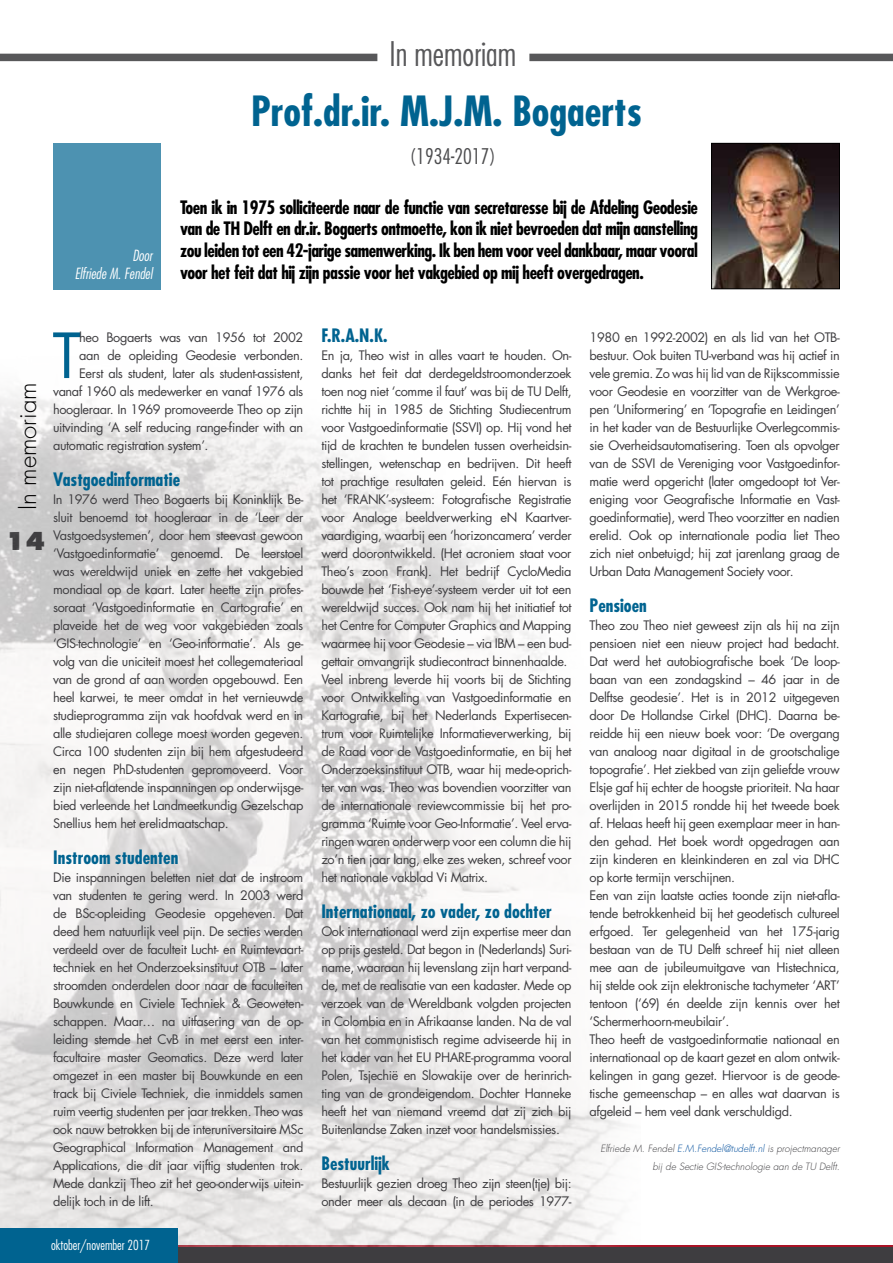
<style>
.page{position:relative;width:893px;height:1263px;background:#fff}
.page>*{position:absolute;margin:0;border:0;box-sizing:border-box;transform-origin:0 0}
.t1{font:60.45px "Futura Std";color:#006390}
.t2{font:700 condensed 40.5px "Futura Std";color:#006390}
.t3{font:300 condensed 33px "Futura Std";color:#58585a}
.t4{font:300 24px "Futura Std";color:#000}
.t5{font:800 24px "Futura Std";color:#3e3d40}
.t6{font:300 condensed 21px "Futura Std";color:#4b4b4d}
.t7{font:700 condensed 18px/21.6px "Futura Std";letter-spacing:-.03em;color:#000;text-align:justify}
.t8{font:700 condensed 18px "Futura Std";color:#006390}
.t9{font:italic 300 condensed 15px/18px "Futura Std";color:#fff;text-align:right}
.t10{font:300 condensed 13.5px "Futura";color:#fff}
.t11{font:12.75px/18px "Futura Std";letter-spacing:-.03em;color:#3e3d40;text-align:justify}
.t12{font:italic 300 9.75px/18px "Futura Std";color:#3e3d40;text-align:right}
.s1{color:#004e9c}
</style>
<div class="page">
<div style="left:0;top:1246px;width:893px;height:17px;background:#3e3d40"></div>
<hr style="left:178px;top:1245px;width:715px;height:2px;background:#cd071e">
<img style="left:0;top:260px;width:641px;height:987px">
<div style="left:0;top:1229px;width:178px;height:34px;background:#006390"></div>
<img style="left:713px;top:145px;width:125px;height:142px">
<div style="left:711px;top:143px;width:129px;height:146px;border:1px solid #000"></div>
<div style="left:54px;top:143px;width:107px;height:146px;background:#4d92b1"></div>
<div style="left:529px;top:54px;width:364px;height:7px;background:#58585a"></div>
<div style="left:0;top:54px;width:377px;height:7px;background:#58585a"></div>
<h3 class="t3" style="left:390px;top:34px;width:128px">In memoriam</h3>
<p class="t9" style="left:75px;top:246px;width:79px">Door<br>Elfriede M. Fendel</p>
<h2 class="t2" style="left:251px;top:86px;width:392px">Prof.dr.ir. M.J.M. Bogaerts</h2>
<h3 class="t6" style="left:410px;top:143px;width:87px">(1934-2017)</h3>
<p class="t7" style="left:180px;top:196px;width:520px">Toen ik in 1975 solliciteerde naar de functie van secretaresse bij de Afdeling Geodesie van de TH Delft en dr.ir. Bogaerts ontmoette, kon ik niet bevroeden dat mijn aanstelling zou leiden tot een 42-jarige samenwerking. Ik ben hem voor veel dankbaar, maar vooral voor het feit dat hij zijn passie voor het vakgebied op mij heeft overgedragen.</p>
<h3 class="t4" style="left:13px;top:510px;width:129px;rotate:-90deg">In memoriam</h3>
<h3 class="t5" style="left:6px;top:526px;width:41px">14</h3>
<h1 class="t1" style="left:53px;top:317px;width:30px">T</h1>
<p class="t11" style="left:79px;top:328px;width:226px">heo Bogaerts was van 1956 tot 2002</p>
<p class="t11" style="left:79px;top:346px;width:226px">aan de opleiding Geodesie verbonden.</p>
<p class="t11" style="left:79px;top:364px;width:226px">Eerst als student, later als student-assistent,</p>
<p class="t11" style="left:53px;top:382px;width:252px">vanaf 1960 als medewerker en vanaf 1976 als</p>
<p class="t11" style="left:53px;top:400px;width:252px">hoogleraar. In 1969 promoveerde Theo op zijn</p>
<p class="t11" style="left:53px;top:418px;width:252px">uitvinding ‘A self reducing range-finder with an</p>
<p class="t11" style="left:53px;top:436px;width:157px">automatic registration system’.</p>
<h3 class="t8" style="left:53px;top:468px;width:129px">Vastgoedinformatie</h3>
<p class="t11" style="left:53px;top:490px;width:252px">In 1976 werd Theo Bogaerts bij Koninklijk Be&shy;sluit benoemd tot hoogleraar in de ‘Leer der Vastgoedsystemen’, door hem steevast gewoon ‘Vastgoedinformatie’ genoemd. De leerstoel was wereldwijd uniek en zette het vakgebied mondiaal op de kaart. Later heette zijn profes&shy;soraat ‘Vastgoedinformatie en Cartografie’ en plaveide het de weg voor vakgebieden zoals ‘GIS-technologie’ en ‘Geo-informatie’. Als ge&shy;volg van die uniciteit moest het collegemateriaal van de grond af aan worden opgebouwd. Een heel karwei, te meer omdat in het vernieuwde studieprogramma zijn vak hoofdvak werd en in alle studiejaren college moest worden gegeven.<br>Circa 100 studenten zijn bij hem afgestudeerd en negen PhD-studenten gepromoveerd. Voor zijn niet-aflatende inspanningen op onderwijsge&shy;bied verleende het Landmeetkundig Gezelschap Snellius hem het erelidmaatschap.</p>
<h3 class="t8" style="left:53px;top:846px;width:127px">Instroom studenten</h3>
<p class="t11" style="left:53px;top:868px;width:252px">Die inspanningen beletten niet dat de instroom van studenten te gering werd. In 2003 werd de BSc-opleiding Geodesie opgeheven. Dat deed hem natuurlijk veel pijn. De secties werden verdeeld over de faculteit Lucht- en Ruimtevaart&shy;techniek en het Onderzoeksinstituut OTB – later stroomden onderdelen door naar de faculteiten Bouwkunde en Civiele Techniek &amp; Geoweten&shy;schappen. Maar… na uitfasering van de op&shy;leiding stemde het CvB in met eerst een inter&shy;facultaire master Geomatics. Deze werd later omgezet in een master bij Bouwkunde en een track bij Civiele Techniek, die inmiddels samen ruim veertig studenten per jaar trekken. Theo was ook nauw betrokken bij de interuniversitaire MSc Geographical Information Management and Applications, die dit jaar vijftig studenten trok.<br>Mede dankzij Theo zit het geo-onderwijs uitein&shy;delijk toch in de lift.</p>
<h3 class="t8" style="left:321px;top:324px;width:68px">F.R.A.N.K.</h3>
<p class="t11" style="left:321px;top:346px;width:252px;text-align:left">En ja, Theo wist in alles vaart te houden. On&shy;danks het feit dat derdegeldstroomonderzoek toen nog niet ‘comme il faut’ was bij de TU Delft, richtte hij in 1985 de Stichting Studiecentrum voor Vastgoedinformatie (SSVI) op. Hij vond het tijd de krachten te bundelen tussen overheidsin&shy;stellingen, wetenschap en bedrijven. Dit heeft tot prachtige resultaten geleid. Eén hiervan is het ‘FRANK’-systeem: Fotografische Registratie voor Analoge beeldverwerking eN Kaartver&shy;vaardiging, waarbij een ‘horizoncamera’ verder werd doorontwikkeld. (Het acroniem staat voor Theo’s zoon Frank). Het bedrijf CycloMedia bouwde het ‘Fish-eye’-systeem verder uit tot een wereldwijd succes. Ook nam hij het initiatief tot het Centre for Computer Graphics and Mapping waarmee hij voor Geodesie – via IBM – een bud&shy;gettair omvangrijk studiecontract binnenhaalde.<br>Veel inbreng leverde hij voorts bij de Stichting voor Ontwikkeling van Vastgoedinformatie en Kartografie, bij het Nederlands Expertisecen&shy;trum voor Ruimtelijke Informatieverwerking, bij de Raad voor de Vastgoedinformatie, en bij het Onderzoeksinstituut OTB, waar hij mede-oprich&shy;ter van was. Theo was bovendien voorzitter van de internationale reviewcommissie bij het pro&shy;gramma ‘Ruimte voor Geo-Informatie’. Veel erva&shy;ringen waren onderwerp voor een column die hij zo’n tien jaar lang, elke zes weken, schreef voor het nationale vakblad Vi Matrix.</p>
<h3 class="t8" style="left:321px;top:900px;width:232px">Internationaal, zo vader, zo dochter</h3>
<p class="t11" style="left:321px;top:922px;width:252px">Ook internationaal werd zijn expertise meer dan op prijs gesteld. Dat begon in (Nederlands) Suri&shy;name, waaraan hij levenslang zijn hart verpand&shy;de, met de realisatie van een kadaster. Mede op verzoek van de Wereldbank volgden projecten in Colombia en in Afrikaanse landen. Na de val van het communistisch regime adviseerde hij in het kader van het EU PHARE-programma vooral Polen, Tsjechië en Slowakije over de herinrich&shy;ting van de grondeigendom. Dochter Hanneke heeft het van niemand vreemd dat zij zich bij Buitenlandse Zaken inzet voor handelsmissies.</p>
<h3 class="t8" style="left:321px;top:1152px;width:70px">Bestuurlijk</h3>
<p class="t11" style="left:321px;top:1174px;width:252px">Bestuurlijk gezien droeg Theo zijn steen(tje) bij: onder meer als decaan (in de periodes 1977-</p>
<p class="t11" style="left:590px;top:328px;width:252px">1980 en 1992-2002) en als lid van het OTB&shy;bestuur. Ook buiten TU-verband was hij actief in vele gremia. Zo was hij lid van de Rijkscommissie voor Geodesie en voorzitter van de Werkgroe&shy;pen ‘Uniformering’ en ‘Topografie en Leidingen’ in het kader van de Bestuurlijke Overlegcommis&shy;sie Overheidsautomatisering. Toen als opvolger van de SSVI de Vereniging voor Vastgoedinfor&shy;matie werd opgericht (later omgedoopt tot Ver&shy;eniging voor Geografische Informatie en Vast&shy;goedinformatie), werd Theo voorzitter en nadien erelid. Ook op internationale podia liet Theo zich niet onbetuigd; hij zat jarenlang graag de Urban Data Management Society voor.</p>
<h3 class="t8" style="left:590px;top:594px;width:59px">Pensioen</h3>
<p class="t11" style="left:590px;top:616px;width:252px;text-align:left">Theo zou Theo niet geweest zijn als hij na zijn pensioen niet een nieuw project had bedacht.<br>Dat werd het autobiografische boek ‘De loop&shy;baan van een zondagskind – 46 jaar in de Delftse geodesie’. Het is in 2012 uitgegeven door De Hollandse Cirkel (DHC). Daarna be&shy;reidde hij een nieuw boek voor: ‘De overgang van analoog naar digitaal in de grootschalige topografie’. Het ziekbed van zijn geliefde vrouw Elsje gaf hij echter de hoogste prioriteit. Na haar overlijden in 2015 rondde hij het tweede boek af. Helaas heeft hij geen exemplaar meer in han&shy;den gehad. Het boek wordt opgedragen aan zijn kinderen en kleinkinderen en zal via DHC op korte termijn verschijnen.<br>Een van zijn laatste acties toonde zijn niet-afla&shy;tende betrokkenheid bij het geodetisch cultureel erfgoed. Ter gelegenheid van het 175-jarig bestaan van de TU Delft schreef hij niet alleen mee aan de jubileumuitgave van Histechnica, hij stelde ook zijn elektronische tachymeter ‘ART’ tentoon (‘69) én deelde zijn kennis over het ‘Schermerhoorn-meubilair’.<br>Theo heeft de vastgoedinformatie nationaal en internationaal op de kaart gezet en alom ontwik&shy;kelingen in gang gezet. Hiervoor is de geode&shy;tische gemeenschap – en alles wat daarvan is afgeleid – hem veel dank verschuldigd.</p>
<p class="t12" style="left:600px;top:1140px;width:241px">Elfriede M. Fendel <span class="s1">E.M.Fendel@tudelft.nl</span> is projectmanager bij de Sectie GIS-technologie aan de TU Delft.</p>
<p class="t10" style="left:51px;top:1237px;width:100px">oktober/november 2017</p>
</div>
